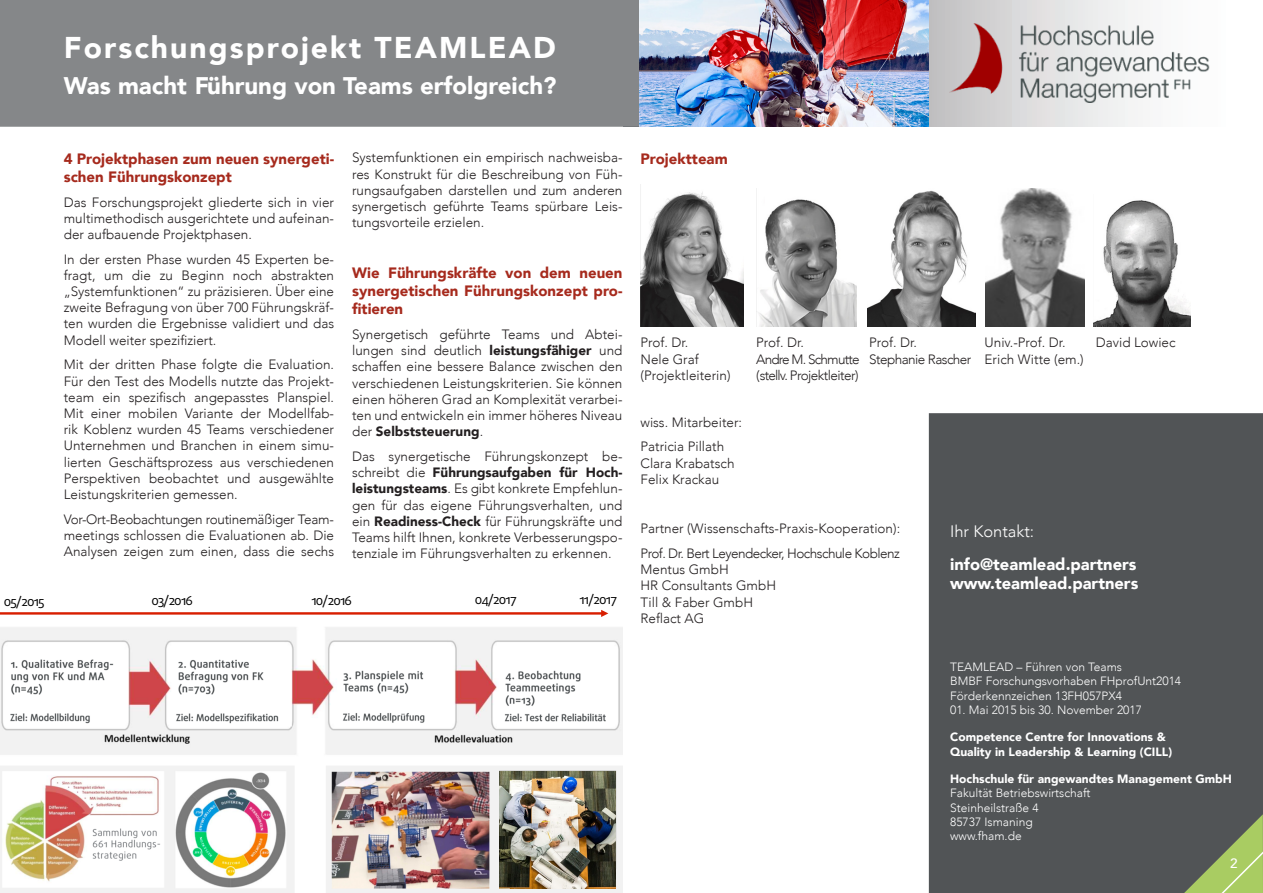
<style>
.page{position:relative;width:1263px;height:893px;background:#fff}
.page>*{position:absolute;margin:0;border:0;box-sizing:border-box;transform-origin:0 0}
.t1{font:900 30px "Avenir";letter-spacing:.07em;color:#fff}
.t2{font:900 24px "Avenir";color:#fff}
.t3{font:900 16.5px/19.8px "Avenir";color:#fff}
.t4{font:300 16.5px "Avenir";color:#fff}
.t5{font:900 15px/18px "Avenir";color:#a62a1d}
.t6{font:300 13.5px/16.2px "Avenir";color:#231f20;text-align:justify}
.t7{font:300 13.5px/16.2px "Avenir";letter-spacing:-.06em;color:#231f20}
.t8{font:300 13.5px/16.2px "Avenir";letter-spacing:-.04em;color:#231f20}
.t9{font:500 13.5px "Avenir";color:#fff}
.t10{font:12.9px "Daxline Pro";letter-spacing:-.06em;color:#000}
.t11{font:300 12px/14.4px "Avenir";color:#fff}
.t12{font:900 12px/14.4px "Avenir";color:#fff}
.s1{font-weight:900}
</style>
<div class="page">
<div style="left:929px;top:414px;width:333px;height:478px;background:#515456"></div>
<div style="left:929px;top:413px;width:334px;height:480px;border:2px solid #515456"></div>
<svg style="left:1184px;top:814px;width:79px;height:79px"></svg>
<img style="left:640px;top:184px;width:104px;height:142px">
<img style="left:868px;top:190px;width:107px;height:136px">
<img style="left:756px;top:189px;width:100px;height:137px">
<img style="left:1094px;top:200px;width:97px;height:126px">
<img style="left:986px;top:189px;width:98px;height:137px">
<img style="left:0;top:627px;width:622px;height:266px">
<img style="left:499px;top:771px;width:116px;height:117px">
<svg style="left:0;top:610px;width:608px;height:7px"></svg>
<svg style="left:929px;top:1px;width:209px;height:126px;background:#d8d8d9"></svg>
<img style="left:949px;top:24px;width:261px;height:79px">
<div style="left:1px;top:1px;width:864px;height:125px;background:#858789"></div>
<div style="left:0;top:0;width:865px;height:127px;border:2px solid #858789"></div>
<img style="left:640px;top:0;width:289px;height:127px">
<p class="t1" style="left:64px;top:21px;width:493px">Forschungsprojekt TEAMLEAD</p>
<p class="t2" style="left:64px;top:65px;width:494px">Was macht Führung von Teams erfolgreich?</p>
<p class="t5" style="left:64px;top:149px;width:272px">4 Projektphasen zum neuen synergeti&shy;schen Führungskonzept</p>
<p class="t6" style="left:64px;top:194px;width:272px">Das Forschungsprojekt gliederte sich in vier multimethodisch ausgerichtete und aufeinan&shy;der aufbauende Projektphasen.</p>
<p class="t6" style="left:64px;top:251px;width:272px">In der ersten Phase wurden 45 Experten be&shy;fragt, um die zu Beginn noch abstrakten „Systemfunktionen“ zu präzisieren. Über eine zweite Befragung von über 700 Führungskräf&shy;ten wurden die Ergebnisse validiert und das Modell weiter spezifiziert.</p>
<p class="t6" style="left:64px;top:357px;width:272px">Mit der dritten Phase folgte die Evaluation.<br>Für den Test des Modells nutzte das Projekt&shy;team ein spezifisch angepasstes Planspiel.<br>Mit einer mobilen Variante der Modellfab&shy;rik Koblenz wurden 45 Teams verschiedener Unternehmen und Branchen in einem simu&shy;lierten Geschäftsprozess aus verschiedenen Perspektiven beobachtet und ausgewählte Leistungskriterien gemessen.</p>
<p class="t6" style="left:64px;top:511px;width:272px">Vor-Ort-Beobachtungen routinemäßiger Team&shy;meetings schlossen die Evaluationen ab. Die Analysen zeigen zum einen, dass die sechs</p>
<p class="t6" style="left:352px;top:150px;width:272px">Systemfunktionen ein empirisch nachweisba&shy;res Konstrukt für die Beschreibung von Füh&shy;rungsaufgaben darstellen und zum anderen synergetisch geführte Teams spürbare Leis&shy;tungsvorteile erzielen.</p>
<p class="t5" style="left:352px;top:264px;width:272px;text-align:justify">Wie Führungskräfte von dem neuen synergetischen Führungskonzept pro&shy;fitieren</p>
<p class="t6" style="left:352px;top:326px;width:272px">Synergetisch geführte Teams und Abtei&shy;lungen sind deutlich <span class="s1">leistungsfähiger</span> und schaffen eine bessere Balance zwischen den verschiedenen Leistungskriterien. Sie können einen höheren Grad an Komplexität verarbei&shy;ten und entwickeln ein immer höheres Niveau der <span class="s1">Selbststeuerung</span>.</p>
<p class="t6" style="left:352px;top:448px;width:272px">Das synergetische Führungskonzept be&shy;schreibt die <span class="s1">Führungsaufgaben für Hoch&shy;leistungsteams</span>. Es gibt konkrete Empfehlun&shy;gen für das eigene Führungsverhalten, und ein <span class="s1">Readiness-Check</span> für Führungskräfte und Teams hilft Ihnen, konkrete Verbesserungspo&shy;tenziale im Führungsverhalten zu erkennen.</p>
<p class="t10" style="left:4px;top:593px;width:42px">05/2015</p>
<p class="t10" style="left:151px;top:592px;width:43px">03/2016</p>
<p class="t10" style="left:311px;top:591px;width:42px">10/2016</p>
<p class="t10" style="left:475px;top:591px;width:44px">04/2017</p>
<p class="t10" style="left:579px;top:591px;width:39px">11/2017</p>
<p class="t5" style="left:640px;top:149px;width:89px">Projektteam</p>
<p class="t6" style="left:640px;top:335px;width:92px;text-align:left">Prof. Dr.<br>Nele Graf (Projektleiterin)</p>
<p class="t7" style="left:756px;top:335px;width:105px">Prof. Dr.<br>Andre M. Schmutte (stellv. Projektleiter)</p>
<p class="t8" style="left:869px;top:335px;width:104px">Prof. Dr.<br>Stephanie Rascher</p>
<p class="t6" style="left:985px;top:335px;width:101px">Univ.-Prof. Dr.<br>Erich Witte (em.)</p>
<p class="t6" style="left:1096px;top:335px;width:81px">David Lowiec</p>
<p class="t6" style="left:640px;top:414px;width:103px">wiss. Mitarbeiter:</p>
<p class="t6" style="left:640px;top:439px;width:96px;text-align:left">Patricia Pillath<br>Clara Krabatsch<br>Felix Krackau</p>
<p class="t6" style="left:640px;top:520px;width:261px">Partner (Wissenschafts-Praxis-Kooperation):</p>
<p class="t6" style="left:640px;top:545px;width:261px;text-align:left">Prof. Dr. Bert Leyendecker, Hochschule Koblenz<br>Mentus GmbH<br>HR Consultants GmbH<br>Till &amp; Faber GmbH<br>Reflact AG</p>
<p class="t4" style="left:950px;top:522px;width:86px">Ihr Kontakt:</p>
<p class="t3" style="left:950px;top:553px;width:190px">info@teamlead.partners www.teamlead.partners</p>
<p class="t11" style="left:950px;top:659px;width:233px">TEAMLEAD – Führen von Teams<br>BMBF Forschungsvorhaben FHprofUnt2014<br>Förderkennzeichen 13FH057PX4</p>
<p class="t11" style="left:950px;top:703px;width:193px">01. Mai 2015 bis 30. November 2017</p>
<p class="t12" style="left:950px;top:729px;width:223px">Competence Centre for Innovations &amp;<br>Quality in Leadership &amp; Learning (CILL)</p>
<p class="t11" style="left:950px;top:771px;width:283px"><span class="s1">Hochschule für angewandtes Management GmbH<br></span>Fakultät Betriebswirtschaft<br>Steinheilstraße 4<br>85737 Ismaning<br>www.fham.de</p>
<p class="t9" style="left:1230px;top:852px;width:9px">2</p>
</div>
